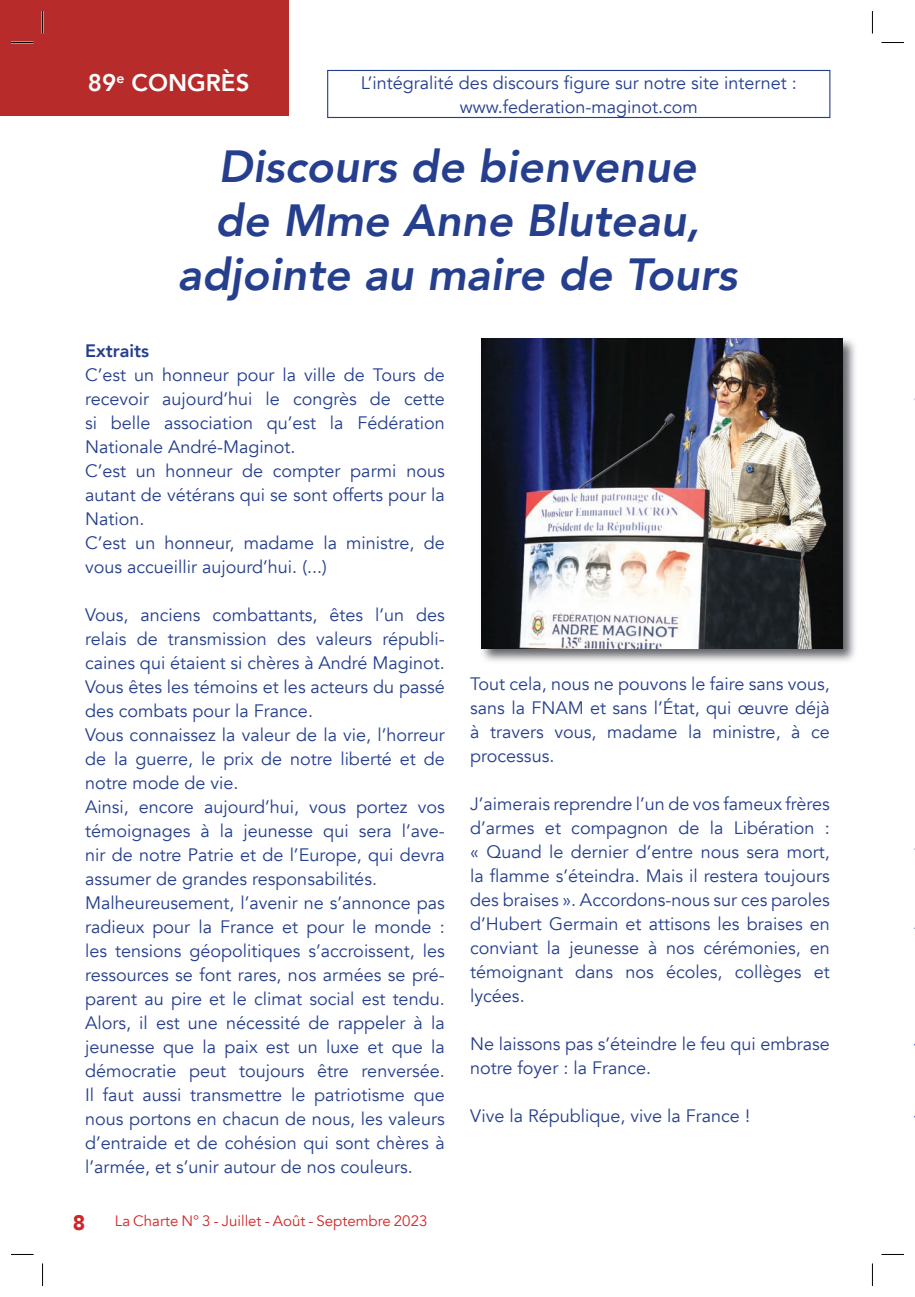
<style>
.page{position:relative;width:915px;height:1297px;background:#fff}
.page>*{position:absolute;margin:0;border:0;box-sizing:border-box;transform-origin:0 0}
.t1{font:italic 800 45px/54px "Avenir";color:#253f8e;text-align:center}
.t2{font:800 24px "Avenir";color:#fff}
.t3{font:900 21px "Avenir";color:#d1232a}
.t4{font:18px/24px "Avenir";color:#253f8e}
.t5{font:800 18px "Avenir";color:#253f8e}
.t6{font:15px "Avenir";color:#d02627}
</style>
<div class="page">
<div style="left:327px;top:70px;width:503px;height:48px;border:1px solid #253f8e"></div>
<div style="left:0;top:0;width:288px;height:116px;background:#b72b2b"></div>
<img style="left:481px;top:338px;width:374px;height:323px">
<img style="left:482px;top:339px;width:360px;height:310px">
<svg style="left:11px;top:42px;width:23px;height:1px"></svg>
<svg style="left:881px;top:42px;width:22px;height:1px"></svg>
<svg style="left:11px;top:1254px;width:23px;height:1px"></svg>
<svg style="left:881px;top:1254px;width:22px;height:1px"></svg>
<svg style="left:42px;top:11px;width:1px;height:23px"></svg>
<svg style="left:42px;top:1263px;width:1px;height:23px"></svg>
<svg style="left:871px;top:11px;width:1px;height:22px"></svg>
<svg style="left:871px;top:1264px;width:1px;height:22px"></svg>
<h2 class="t2" style="left:88px;top:64px;width:163px">89<sup>e</sup> CONGRÈS</h2>
<p class="t4" style="left:360px;top:71px;width:437px;text-align:center">L’intégralité des discours figure sur notre site internet : www.federation-maginot.com</p>
<h1 class="t1" style="left:177px;top:139px;width:561px">Discours de bienvenue<br>de Mme Anne Bluteau, adjointe au maire de Tours</h1>
<p class="t5" style="left:85px;top:337px;width:66px">Extraits</p>
<p class="t4" style="left:85px;top:363px;width:361px">C’est un honneur pour la ville de Tours de recevoir aujourd’hui le congrès de cette si belle association qu’est la Fédération Nationale André-Maginot.<br>C’est un honneur de compter parmi nous autant de vétérans qui se sont offerts pour la Nation.<br>C’est un honneur, madame la ministre, de vous accueillir aujourd’hui. (...)</p>
<p class="t4" style="left:85px;top:603px;width:361px">Vous, anciens combattants, êtes l’un des relais de transmission des valeurs républi&shy;caines qui étaient si chères à André Maginot.<br>Vous êtes les témoins et les acteurs du passé des combats pour la France.<br>Vous connaissez la valeur de la vie, l’horreur de la guerre, le prix de notre liberté et de notre mode de vie.<br>Ainsi, encore aujourd’hui, vous portez vos témoignages à la jeunesse qui sera l’ave&shy;nir de notre Patrie et de l’Europe, qui devra assumer de grandes responsabilités.<br>Malheureusement, l’avenir ne s’annonce pas radieux pour la France et pour le monde : les tensions géopolitiques s’accroissent, les ressources se font rares, nos armées se pré&shy;parent au pire et le climat social est tendu.<br>Alors, il est une nécessité de rappeler à la jeunesse que la paix est un luxe et que la démocratie peut toujours être renversée.<br>Il faut aussi transmettre le patriotisme que nous portons en chacun de nous, les valeurs d’entraide et de cohésion qui sont chères à l’armée, et s’unir autour de nos couleurs.</p>
<p class="t3" style="left:73px;top:1205px;width:14px">8</p>
<p class="t6" style="left:115px;top:1212px;width:314px">La Charte N° 3 - Juillet - Août - Septembre 2023</p>
<p class="t4" style="left:470px;top:672px;width:361px;text-align:justify">Tout cela, nous ne pouvons le faire sans vous, sans la FNAM et sans l’État, qui œuvre déjà à travers vous, madame la ministre, à ce processus.</p>
<p class="t4" style="left:470px;top:792px;width:361px;text-align:justify">J’aimerais reprendre l’un de vos fameux frères d’armes et compagnon de la Libération : « Quand le dernier d’entre nous sera mort, la flamme s’éteindra. Mais il restera toujours des braises ». Accordons-nous sur ces paroles d’Hubert Germain et attisons les braises en conviant la jeunesse à nos cérémonies, en témoignant dans nos écoles, collèges et lycées.</p>
<p class="t4" style="left:470px;top:1032px;width:361px">Ne laissons pas s’éteindre le feu qui embrase notre foyer : la France.</p>
<p class="t4" style="left:470px;top:1104px;width:281px">Vive la République, vive la France !</p>
</div>
